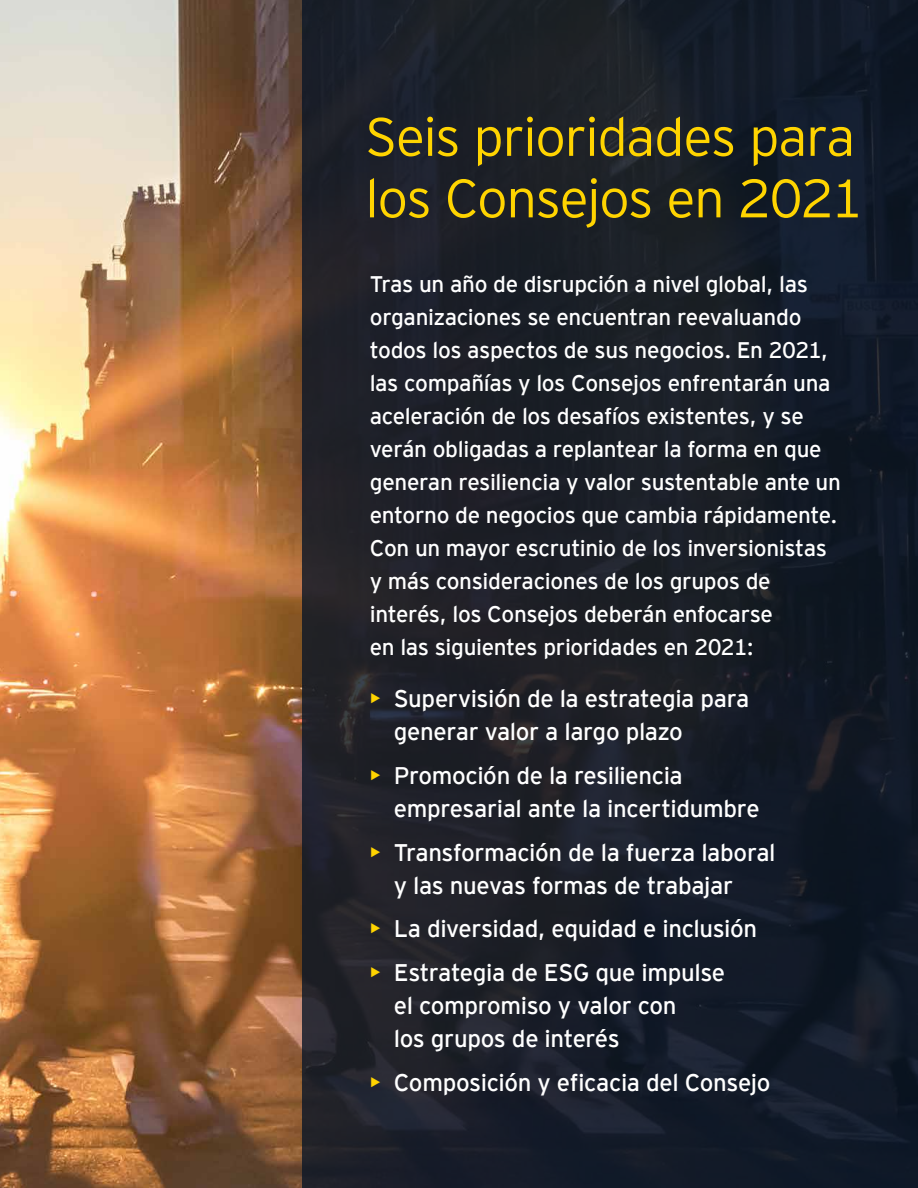
<style>
.page{position:relative;width:918px;height:1188px;background:#fff}
.page>*{position:absolute;margin:0;border:0;box-sizing:border-box;transform-origin:0 0}
.t1{font:300 54px/61.5px "EY Interstate";letter-spacing:-.025em;color:#ffd400}
.t2{font:24px/33px "EY Interstate";letter-spacing:-.015em;color:#fff}
.t3{font:22.5px/33px "EY Interstate";letter-spacing:-.015em;color:#fff}
.s1{color:#ffd400}
</style>
<div class="page">
<img style="left:0;top:0;width:302px;height:1188px">
<div style="left:302px;top:0;width:616px;height:1188px;background:linear-gradient(to right,#232329,#101927)"></div>
<h1 class="t1" style="left:365px;top:103px;width:500px">Seis prioridades para los Consejos en 2021</h1>
<p class="t3" style="left:370px;top:266px;width:473px">Tras un año de disrupción a nivel global, las organizaciones se encuentran reevaluando todos los aspectos de sus negocios. En 2021, las compañías y los Consejos enfrentarán una aceleración de los desafíos existentes, y se verán obligadas a replantear la forma en que generan resiliencia y valor sustentable ante un entorno de negocios que cambia rápidamente.<br>Con un mayor escrutinio de los inversionistas y más consideraciones de los grupos de interés, los Consejos deberán enfocarse<br>en las siguientes prioridades en 2021:</p>
<p class="t2" style="left:394px;top:681px;width:357px;text-indent:-24px"><span class="s1">•</span> Supervisión de la estrategia para generar valor a largo plazo</p>
<p class="t2" style="left:394px;top:757px;width:367px;text-indent:-24px"><span class="s1">•</span> Promoción de la resiliencia empresarial ante la incertidumbre</p>
<p class="t2" style="left:394px;top:834px;width:383px;text-indent:-24px"><span class="s1">•</span> Transformación de la fuerza laboral y las nuevas formas de trabajar</p>
<p class="t2" style="left:370px;top:911px;width:389px"><span class="s1">•</span> La diversidad, equidad e inclusión</p>
<p class="t2" style="left:394px;top:955px;width:333px;text-indent:-24px"><span class="s1">•</span> Estrategia de ESG que impulse el compromiso y valor con<br>los grupos de interés</p>
<p class="t2" style="left:370px;top:1065px;width:402px"><span class="s1">•</span> Composición y eficacia del Consejo</p>
</div>
